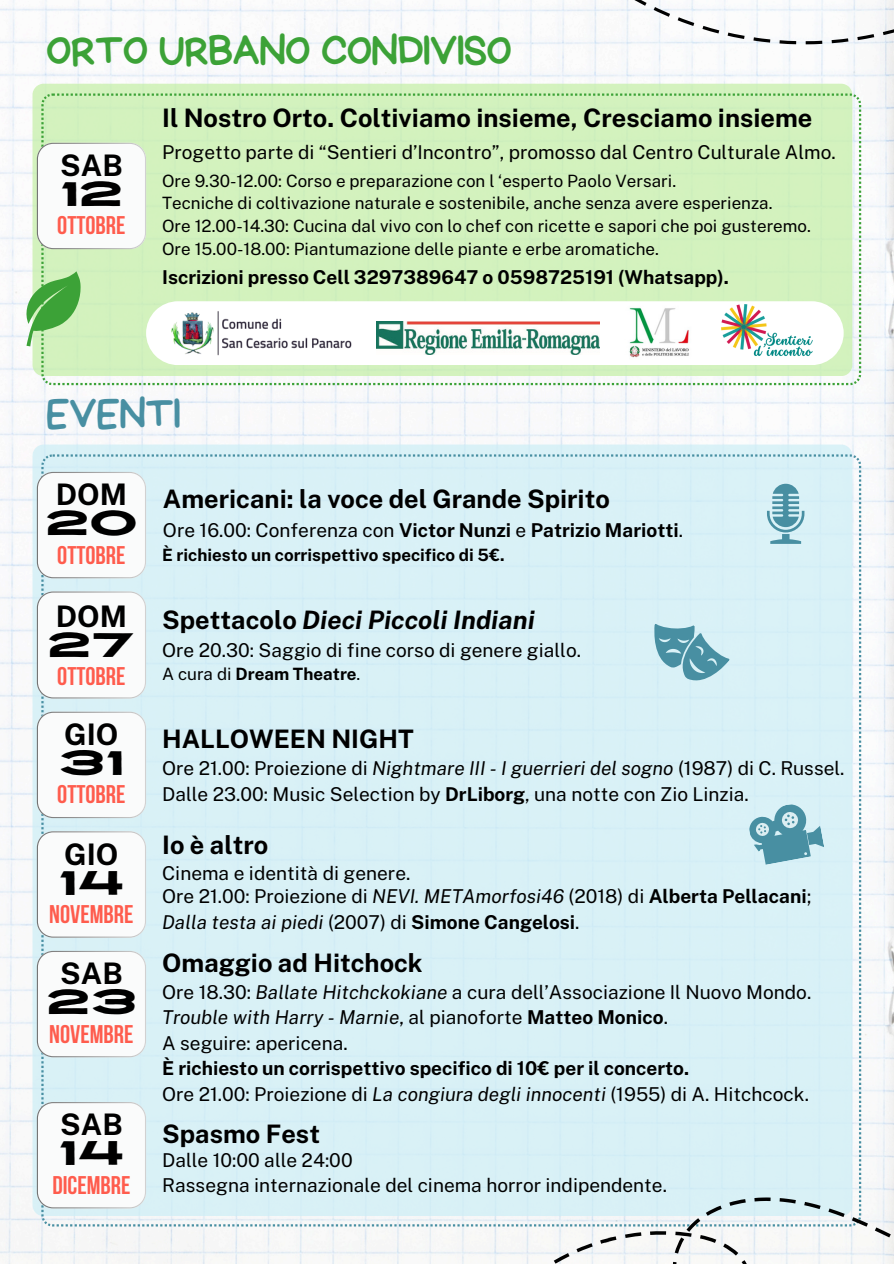
<style>
.page{position:relative;width:894px;height:1264px;background:#fff}
.page>*{position:absolute;margin:0;border:0;box-sizing:border-box;transform-origin:0 0}
.t1{font:42.45px "Handyman";color:#3ca237}
.t2{font:42.45px "Handyman";color:#488fa2}
.t3{font:expanded 33.9px "Revive 80";color:#000}
.t4{font:700 29.7px "Public Sans";color:#000}
.t5{font:700 25.5px "Public Sans";color:#000}
.t6{font:700 25.5px "Bebas Neue";color:#ff5c4d}
.t7{font:italic 700 25.5px "Public Sans";color:#000}
.t8{font:19.05px/25.5px "Public Sans";color:#000}
.t9{font:700 19.05px "Public Sans";color:#000}
.t10{font:16.95px "Public Sans";color:#000}
.t11{font:700 16.95px "Public Sans";color:#000}
.s1{font-weight:400}
.s2{font-style:normal}
.s3{font-style:italic}
.s4{font-weight:700}
</style>
<div class="page">
<img style="left:0;top:0;width:893px;height:1263px">
<div style="left:32px;top:84px;width:820px;height:292px;background:#d3f2be;border-radius:11px"></div>
<svg style="left:41px;top:93px;width:819px;height:292px"></svg>
<div style="left:41px;top:454px;width:819px;height:772px;background:#d9f1f6"></div>
<svg style="left:532px;top:996px;width:361px;height:267px;fill:#d9f1f6"></svg>
<svg style="left:766px;top:484px;width:37px;height:60px"></svg>
<svg style="left:636px;top:605px;width:94px;height:86px"></svg>
<svg style="left:587px;top:0;width:306px;height:181px"></svg>
<svg style="left:745px;top:801px;width:79px;height:65px"></svg>
<svg style="left:146px;top:301px;width:697px;height:64px"></svg>
<img style="left:376px;top:321px;width:223px;height:33px">
<img style="left:622px;top:304px;width:76px;height:57px">
<img style="left:168px;top:309px;width:184px;height:48px">
<img style="left:721px;top:305px;width:97px;height:55px">
<div style="left:37px;top:143px;width:109px;height:106px;background:#fafbfb"></div>
<svg style="left:37px;top:472px;width:109px;height:106px"></svg>
<svg style="left:37px;top:831px;width:109px;height:106px"></svg>
<svg style="left:37px;top:591px;width:109px;height:107px"></svg>
<svg style="left:37px;top:950px;width:109px;height:107px"></svg>
<svg style="left:37px;top:711px;width:109px;height:107px"></svg>
<svg style="left:37px;top:1102px;width:109px;height:106px"></svg>
<svg style="left:26px;top:271px;width:54px;height:75px"></svg>
<h6 class="t1" style="left:46px;top:30px;width:467px">ORTO URBANO CONDIVISO</h6>
<p class="t4" style="left:60px;top:148px;width:64px">SAB</p>
<h3 class="t6" style="left:57px;top:215px;width:70px">OTTOBRE</h3>
<h4 class="t3" style="left:60px;top:168px;width:65px">12</h4>
<h2 class="t5" style="left:162px;top:102px;width:651px">Il Nostro Orto. Coltiviamo insieme, Cresciamo insieme</h2>
<h4 class="t8" style="left:162px;top:139px;width:675px">Progetto parte di “Sentieri d’Incontro”, promosso dal Centro Culturale Almo.</h4>
<h3 class="t10" style="left:162px;top:170px;width:515px">Ore 9.30-12.00: Corso e preparazione con l ‘esperto Paolo Versari.</h3>
<h6 class="t10" style="left:162px;top:193px;width:611px">Tecniche di coltivazione naturale e sostenibile, anche senza avere esperienza.</h6>
<p class="t10" style="left:162px;top:216px;width:650px">Ore 12.00-14.30: Cucina dal vivo con lo chef con ricette e sapori che poi gusteremo.</p>
<p class="t10" style="left:162px;top:238px;width:498px">Ore 15.00-18.00: Piantumazione delle piante e erbe aromatiche.</p>
<h3 class="t9" style="left:162px;top:265px;width:568px">Iscrizioni presso Cell 3297389647 o 0598725191 (Whatsapp).</h3>
<p class="t2" style="left:46px;top:393px;width:135px">EVENTI</p>
<h6 class="t4" style="left:56px;top:477px;width:73px">DOM</h6>
<p class="t6" style="left:57px;top:544px;width:70px">OTTOBRE</p>
<p class="t3" style="left:45px;top:497px;width:95px">20</p>
<p class="t4" style="left:56px;top:598px;width:73px">DOM</p>
<p class="t6" style="left:57px;top:666px;width:70px">OTTOBRE</p>
<p class="t3" style="left:47px;top:618px;width:90px">27</p>
<p class="t4" style="left:64px;top:717px;width:56px">GIO</p>
<p class="t6" style="left:57px;top:784px;width:70px">OTTOBRE</p>
<p class="t3" style="left:59px;top:736px;width:67px">31</p>
<p class="t4" style="left:64px;top:836px;width:56px">GIO</p>
<p class="t6" style="left:49px;top:903px;width:86px">NOVEMBRE</p>
<h5 class="t3" style="left:58px;top:856px;width:68px">14</h5>
<p class="t4" style="left:60px;top:956px;width:64px">SAB</p>
<p class="t6" style="left:49px;top:1023px;width:86px">NOVEMBRE</p>
<h1 class="t3" style="left:46px;top:975px;width:93px">23</h1>
<p class="t4" style="left:60px;top:1107px;width:64px">SAB</p>
<p class="t6" style="left:52px;top:1174px;width:80px">DICEMBRE</p>
<p class="t3" style="left:58px;top:1126px;width:68px">14</p>
<p class="t5" style="left:163px;top:484px;width:448px">Americani: la voce del Grande Spirito</p>
<h4 class="t9" style="left:163px;top:518px;width:521px"><span class="s1">Ore 16.00: Conferenza con</span> Victor Nunzi <span class="s1">e</span> Patrizio Mariotti<span class="s1">.</span></h4>
<h6 class="t11" style="left:162px;top:545px;width:344px">È richiesto un corrispettivo specifico di 5€.</h6>
<p class="t7" style="left:162px;top:605px;width:374px"><span class="s2">Spettacolo</span> Dieci Piccoli Indiani</p>
<h2 class="t8" style="left:162px;top:637px;width:420px">Ore 20.30: Saggio di fine corso di genere giallo.</h2>
<h3 class="t11" style="left:162px;top:663px;width:200px"><span class="s1">A cura di</span> Dream Theatre<span class="s1">.</span></h3>
<h2 class="t5" style="left:162px;top:723px;width:253px">HALLOWEEN NIGHT</h2>
<h3 class="t8" style="left:162px;top:755px;width:683px">Ore 21.00: Proiezione di <span class="s3">Nightmare III - I guerrieri del sogno</span> (1987) di C. Russel.<br>Dalle 23.00: Music Selection by <span class="s4">DrLiborg</span>, una notte con Zio Linzia.</h3>
<h6 class="t5" style="left:162px;top:829px;width:108px">Io è altro</h6>
<h2 class="t8" style="left:162px;top:883px;width:650px">Ore 21.00: Proiezione di <span class="s3">NEVI. METAmorfosi46</span> (2018) di <span class="s4">Alberta Pellacani</span>;<br><span class="s3">Dalla testa ai piedi</span> (2007) di <span class="s4">Simone Cangelosi</span>.</h2>
<h3 class="t8" style="left:162px;top:859px;width:250px">Cinema e identità di genere.</h3>
<h2 class="t5" style="left:162px;top:947px;width:262px">Omaggio ad Hitchock</h2>
<h4 class="t8" style="left:162px;top:979px;width:650px">Ore 18.30: <span class="s3">Ballate Hitchckokiane</span> a cura dell’Associazione Il Nuovo Mondo.<br><span class="s3">Trouble with Harry - Marnie</span>, al pianoforte <span class="s4">Matteo Monico</span>.<br>A seguire: apericena.<br><span class="s4">È richiesto un corrispettivo specifico di 10€ per il concerto.<br></span>Ore 21.00: Proiezione di <span class="s3">La congiura degli innocenti</span> (1955) di A. Hitchcock.</h4>
<h3 class="t5" style="left:162px;top:1118px;width:159px">Spasmo Fest</h3>
<h6 class="t8" style="left:162px;top:1147px;width:506px">Dalle 10:00 alle 24:00<br>Rassegna internazionale del cinema horror indipendente.</h6>
</div>
